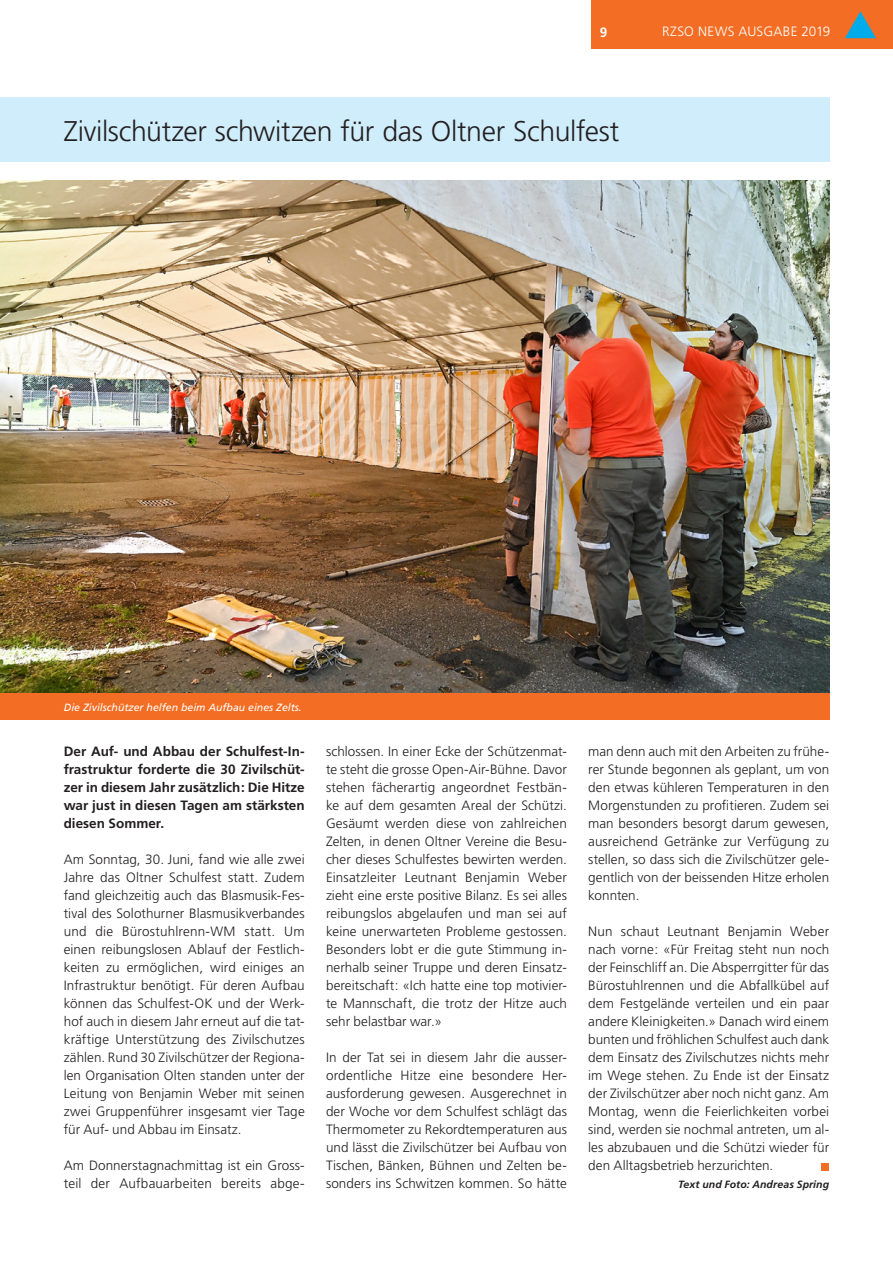
<style>
.page{position:relative;width:893px;height:1263px;background:#fff}
.page>*{position:absolute;margin:0;border:0;box-sizing:border-box;transform-origin:0 0}
.Titel{font:300 28.5px "Frutiger";letter-spacing:-.01em;color:#231f20}
.Grundtext{font:300 13.5px/18px "Frutiger";letter-spacing:.005em;color:#231f20;text-align:justify}
.Lead{font:700 13.5px/18px "Frutiger";color:#231f20;text-align:justify}
.t1{font:300 13.5px "Frutiger";letter-spacing:.02em;color:#fff}
.t2{font:700 13.5px "Frutiger";color:#fff}
.Bildlegende{font:italic 10.5px "Frutiger";color:#fff}
.Autor{font:italic 700 10.5px "Frutiger LT Pro";letter-spacing:.005em;color:#231f20}
</style>
<div class="page">
<div style="left:591px;top:0;width:302px;height:49px;background:#f36e24"></div>
<svg style="left:845px;top:11px;width:31px;height:27px"></svg>
<div style="left:0;top:98px;width:829px;height:64px;background:#cfedfb"></div>
<div style="left:822px;top:1163px;width:7px;height:7px;background:#f36e24"></div>
<img style="left:0;top:180px;width:829px;height:513px">
<div style="left:0;top:693px;width:829px;height:27px;background:#f36e24"></div>
<p class="t2" style="left:600px;top:24px;width:9px">9</p>
<p class="t1" style="left:662px;top:24px;width:170px">RZSO NEWS AUSGABE 2019</p>
<p class="Titel" style="left:64px;top:115px;width:557px">Zivilschützer schwitzen für das Oltner Schulfest</p>
<p class="Bildlegende" style="left:64px;top:701px;width:240px">Die Zivilschützer helfen beim Aufbau eines Zelts.</p>
<p class="Lead" style="left:64px;top:743px;width:242px">Der Auf- und Abbau der Schulfest-In&shy;frastruktur forderte die 30 Zivilschüt&shy;zer in diesem Jahr zusätzlich: Die Hitze war just in diesen Tagen am stärksten diesen Sommer.</p>
<p class="Grundtext" style="left:64px;top:851px;width:242px">Am Sonntag, 30. Juni, fand wie alle zwei Jahre das Oltner Schulfest statt. Zudem fand gleichzeitig auch das Blasmusik-Fes&shy;tival des Solothurner Blasmusikverbandes und die Bürostuhlrenn-WM statt. Um einen reibungslosen Ablauf der Festlich&shy;keiten zu ermöglichen, wird einiges an Infrastruktur benötigt. Für deren Aufbau können das Schulfest-OK und der Werk&shy;hof auch in diesem Jahr erneut auf die tat&shy;kräftige Unterstützung des Zivilschutzes zählen. Rund 30 Zivilschützer der Regiona&shy;len Organisation Olten standen unter der Leitung von Benjamin Weber mit seinen zwei Gruppenführer insgesamt vier Tage für Auf- und Abbau im Einsatz.</p>
<p class="Grundtext" style="left:64px;top:1157px;width:242px">Am Donnerstagnachmittag ist ein Gross&shy;teil der Aufbauarbeiten bereits abge-</p>
<p class="Grundtext" style="left:326px;top:743px;width:242px">schlossen. In einer Ecke der Schützenmat&shy;te steht die grosse Open-Air-Bühne. Davor stehen fächerartig angeordnet Festbän&shy;ke auf dem gesamten Areal der Schützi.<br>Gesäumt werden diese von zahlreichen Zelten, in denen Oltner Vereine die Besu&shy;cher dieses Schulfestes bewirten werden.<br>Einsatzleiter Leutnant Benjamin Weber zieht eine erste positive Bilanz. Es sei alles reibungslos abgelaufen und man sei auf keine unerwarteten Probleme gestossen.<br>Besonders lobt er die gute Stimmung in&shy;nerhalb seiner Truppe und deren Einsatz&shy;bereitschaft: «Ich hatte eine top motivier&shy;te Mannschaft, die trotz der Hitze auch sehr belastbar war.»</p>
<p class="Grundtext" style="left:326px;top:1049px;width:242px">In der Tat sei in diesem Jahr die ausser&shy;ordentliche Hitze eine besondere Her&shy;ausforderung gewesen. Ausgerechnet in der Woche vor dem Schulfest schlägt das Thermometer zu Rekordtemperaturen aus und lässt die Zivilschützer bei Aufbau von Tischen, Bänken, Bühnen und Zelten be&shy;sonders ins Schwitzen kommen. So hätte</p>
<p class="Grundtext" style="left:588px;top:743px;width:242px">man denn auch mit den Arbeiten zu frühe&shy;rer Stunde begonnen als geplant, um von den etwas kühleren Temperaturen in den Morgenstunden zu profitieren. Zudem sei man besonders besorgt darum gewesen, ausreichend Getränke zur Verfügung zu stellen, so dass sich die Zivilschützer gele&shy;gentlich von der beissenden Hitze erholen konnten.</p>
<p class="Grundtext" style="left:588px;top:923px;width:242px">Nun schaut Leutnant Benjamin Weber nach vorne: «Für Freitag steht nun noch der Feinschliff an. Die Absperrgitter für das Bürostuhlrennen und die Abfallkübel auf dem Festgelände verteilen und ein paar andere Kleinigkeiten.» Danach wird einem bunten und fröhlichen Schulfest auch dank dem Einsatz des Zivilschutzes nichts mehr im Wege stehen. Zu Ende ist der Einsatz der Zivilschützer aber noch nicht ganz. Am Montag, wenn die Feierlichkeiten vorbei sind, werden sie nochmal antreten, um al&shy;les abzubauen und die Schützi wieder für den Alltagsbetrieb herzurichten.</p>
<p class="Autor" style="left:678px;top:1178px;width:153px">Text und Foto: Andreas Spring</p>
</div>
